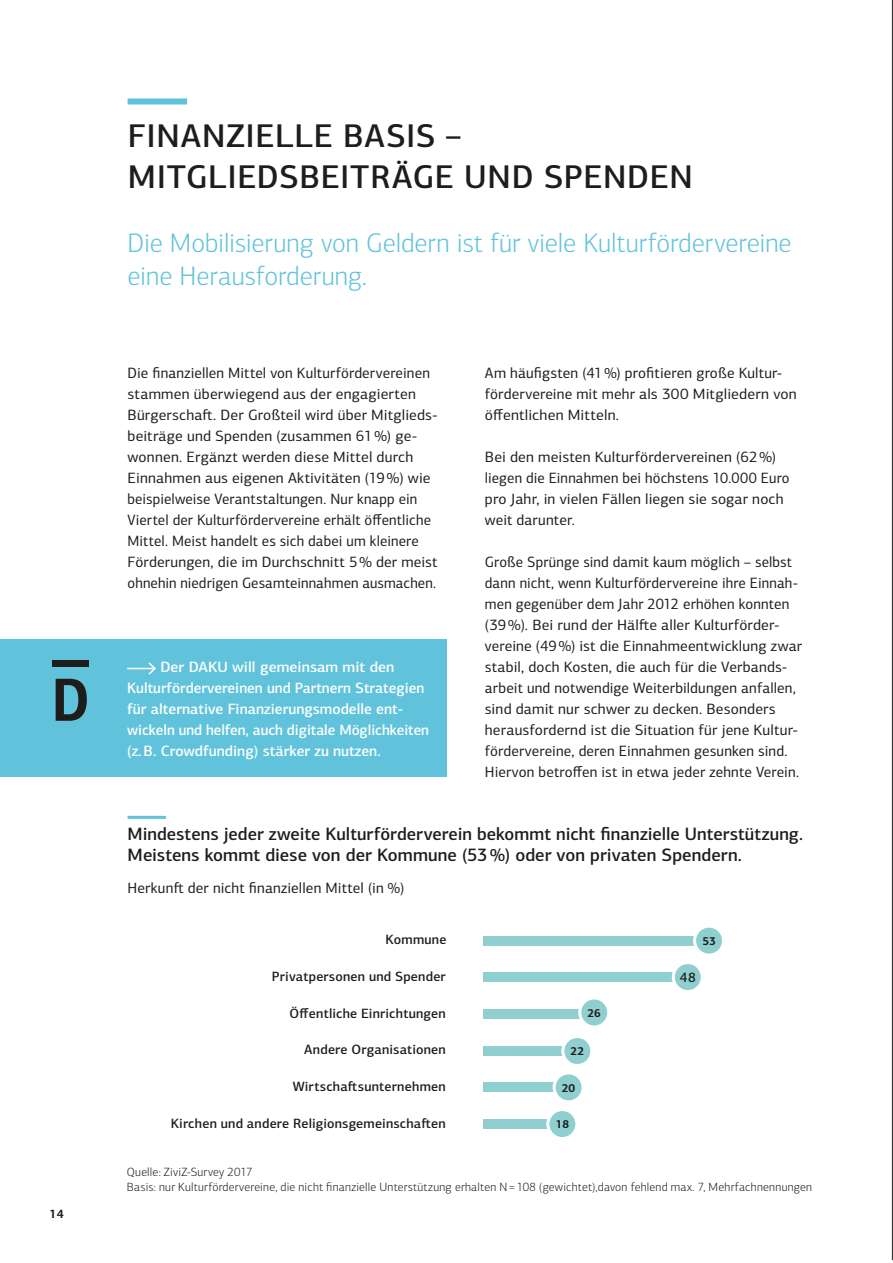
<style>
.page{position:relative;width:893px;height:1263px;background:#fff}
.page>*{position:absolute;margin:0;border:0;box-sizing:border-box;transform-origin:0 0}
.t1{font:500 33px/40.5px "PF Centro Sans Pro";letter-spacing:.02em;color:#1d1d1b}
.t2{font:300 27px/33px "PF Centro Sans Pro";letter-spacing:-.005em;color:#61c3db}
.t3{font:500 18px/21px "PF Centro Sans Pro";color:#1d1d1b}
.t4{font:15px/21px "PF Centro Sans Pro";letter-spacing:.01em;color:#1d1d1b}
.t5{font:500 15px/21px "PF Centro Sans Pro";color:#fff}
.t6{font:500 13.5px "PF Centro Sans Pro";letter-spacing:.015em;color:#1d1d1b}
.t7{font:300 12px/15px "PF Centro Sans Pro";letter-spacing:.02em;color:#1d1d1b}
.t8{font:700 12px "PF Centro Sans Pro";color:#1d1d1b}
.t9{font:700 11.25px "PF Centro Sans Pro";color:#1d1d1b}
</style>
<div class="page">
<div style="left:128px;top:98px;width:59px;height:6px;background:#61c3db"></div>
<hr style="left:892px;top:0;width:1px;height:1260px;background:#1d1d1b">
<div style="left:484px;top:973px;width:204px;height:9px;background:#8fcfd0"></div>
<div style="left:484px;top:936px;width:225px;height:9px;background:#8fcfd0"></div>
<div style="left:484px;top:1083px;width:85px;height:9px;background:#8fcfd0"></div>
<div style="left:484px;top:1046px;width:93px;height:9px;background:#8fcfd0"></div>
<div style="left:484px;top:1009px;width:110px;height:10px;background:#8fcfd0"></div>
<div style="left:484px;top:1119px;width:76px;height:10px;background:#8fcfd0"></div>
<div style="left:548px;top:1109px;width:29px;height:29px;background:#8fcfd0;border-radius:50%"></div>
<div style="left:546px;top:1108px;width:32px;height:32px;border:3px solid #fff;border-radius:50%"></div>
<div style="left:554px;top:1073px;width:29px;height:29px;background:#8fcfd0;border-radius:50%"></div>
<div style="left:553px;top:1071px;width:32px;height:32px;border:3px solid #fff;border-radius:50%"></div>
<div style="left:563px;top:1036px;width:29px;height:29px;background:#8fcfd0;border-radius:50%"></div>
<div style="left:561px;top:1035px;width:32px;height:32px;border:3px solid #fff;border-radius:50%"></div>
<div style="left:580px;top:998px;width:29px;height:29px;background:#8fcfd0;border-radius:50%"></div>
<div style="left:578px;top:996px;width:32px;height:32px;border:3px solid #fff;border-radius:50%"></div>
<div style="left:673px;top:962px;width:29px;height:29px;background:#8fcfd0;border-radius:50%"></div>
<div style="left:672px;top:961px;width:32px;height:32px;border:3px solid #fff;border-radius:50%"></div>
<div style="left:695px;top:926px;width:28px;height:29px;background:#8fcfd0;border-radius:50%"></div>
<div style="left:693px;top:925px;width:32px;height:32px;border:3px solid #fff;border-radius:50%"></div>
<hr style="left:128px;top:816px;width:38px;height:3px;background:#61c3db">
<div style="left:0;top:639px;width:446px;height:138px;background:#61c3db"></div>
<svg style="left:127px;top:662px;width:29px;height:13px"></svg>
<svg style="left:56px;top:679px;width:31px;height:42px"></svg>
<div style="left:52px;top:660px;width:36px;height:7px;background:#1d1d1b"></div>
<p class="t8" style="left:50px;top:1206px;width:16px">14</p>
<h1 class="t1" style="left:128px;top:115px;width:566px">FINANZIELLE BASIS –<br>MITGLIEDSBEITRÄGE UND SPENDEN</h1>
<h2 class="t2" style="left:127px;top:227px;width:666px">Die Mobilisierung von Geldern ist für viele Kulturfördervereine eine Herausforderung.</h2>
<p class="t4" style="left:128px;top:362px;width:311px">Die finanziellen Mittel von Kulturfördervereinen stammen überwiegend aus der engagierten Bürgerschaft. Der Großteil wird über Mitglieds&shy;beiträge und Spenden (zusammen 61%) ge&shy;wonnen. Ergänzt werden diese Mittel durch Einnahmen aus eigenen Aktivitäten (19%) wie beispielweise Verantstaltungen. Nur knapp ein Viertel der Kulturfördervereine erhält öffentliche Mittel. Meist handelt es sich dabei um kleinere Förderungen, die im Durchschnitt 5% der meist ohnehin niedrigen Gesamteinnahmen ausmachen.</p>
<p class="t5" style="left:127px;top:656px;width:303px;text-indent:33px">Der DAKU will gemeinsam mit den Kulturfördervereinen und Partnern Strategien für alternative Finanzierungsmodelle ent-- wickeln und helfen, auch digitale Möglichkeiten (z.B. Crowdfunding) stärker zu nutzen.</p>
<p class="t4" style="left:485px;top:362px;width:313px">Am häufigsten (41%) profitieren große Kultur&shy;fördervereine mit mehr als 300 Mitgliedern von öffentlichen Mitteln.</p>
<p class="t4" style="left:485px;top:446px;width:306px">Bei den meisten Kulturfördervereinen (62%) liegen die Einnahmen bei höchstens 10.000 Euro pro Jahr, in vielen Fällen liegen sie sogar noch weit darunter.</p>
<p class="t4" style="left:485px;top:551px;width:319px">Große Sprünge sind damit kaum möglich – selbst dann nicht, wenn Kulturfördervereine ihre Einnah&shy;men gegenüber dem Jahr 2012 erhöhen konnten (39%). Bei rund der Hälfte aller Kulturförder&shy;vereine (49%) ist die Einnahmeentwicklung zwar stabil, doch Kosten, die auch für die Verbands&shy;arbeit und notwendige Weiterbildungen anfallen, sind damit nur schwer zu decken. Besonders herausfordernd ist die Situation für jene Kultur&shy;fördervereine, deren Einnahmen gesunken sind.<br>Hiervon betroffen ist in etwa jeder zehnte Verein.</p>
<p class="t3" style="left:128px;top:823px;width:677px">Mindestens jeder zweite Kulturförderverein bekommt nicht finanzielle Unterstützung.<br>Meistens kommt diese von der Kommune (53%) oder von privaten Spendern.</p>
<p class="t4" style="left:128px;top:878px;width:278px">Herkunft der nicht finanziellen Mittel (in %)</p>
<p class="t6" style="left:385px;top:931px;width:63px">Kommune</p>
<p class="t9" style="left:702px;top:934px;width:15px">53</p>
<p class="t6" style="left:272px;top:968px;width:175px">Privatpersonen und Spender</p>
<p class="t6" style="left:680px;top:969px;width:17px">48</p>
<p class="t6" style="left:289px;top:1005px;width:158px">Öffentliche Einrichtungen</p>
<p class="t9" style="left:588px;top:1006px;width:15px">26</p>
<p class="t6" style="left:304px;top:1041px;width:143px">Andere Organisationen</p>
<p class="t9" style="left:571px;top:1044px;width:15px">22</p>
<p class="t6" style="left:293px;top:1078px;width:155px">Wirtschaftsunternehmen</p>
<p class="t9" style="left:562px;top:1081px;width:15px">20</p>
<p class="t6" style="left:171px;top:1115px;width:277px">Kirchen und andere Religionsgemeinschaften</p>
<p class="t9" style="left:556px;top:1117px;width:15px">18</p>
<p class="t7" style="left:127px;top:1165px;width:687px">Quelle: ZiviZ-Survey 2017<br>Basis: nur Kulturfördervereine, die nicht finanzielle Unterstützung erhalten N=108 (gewichtet),davon fehlend max. 7, Mehrfachnennungen</p>
</div>
